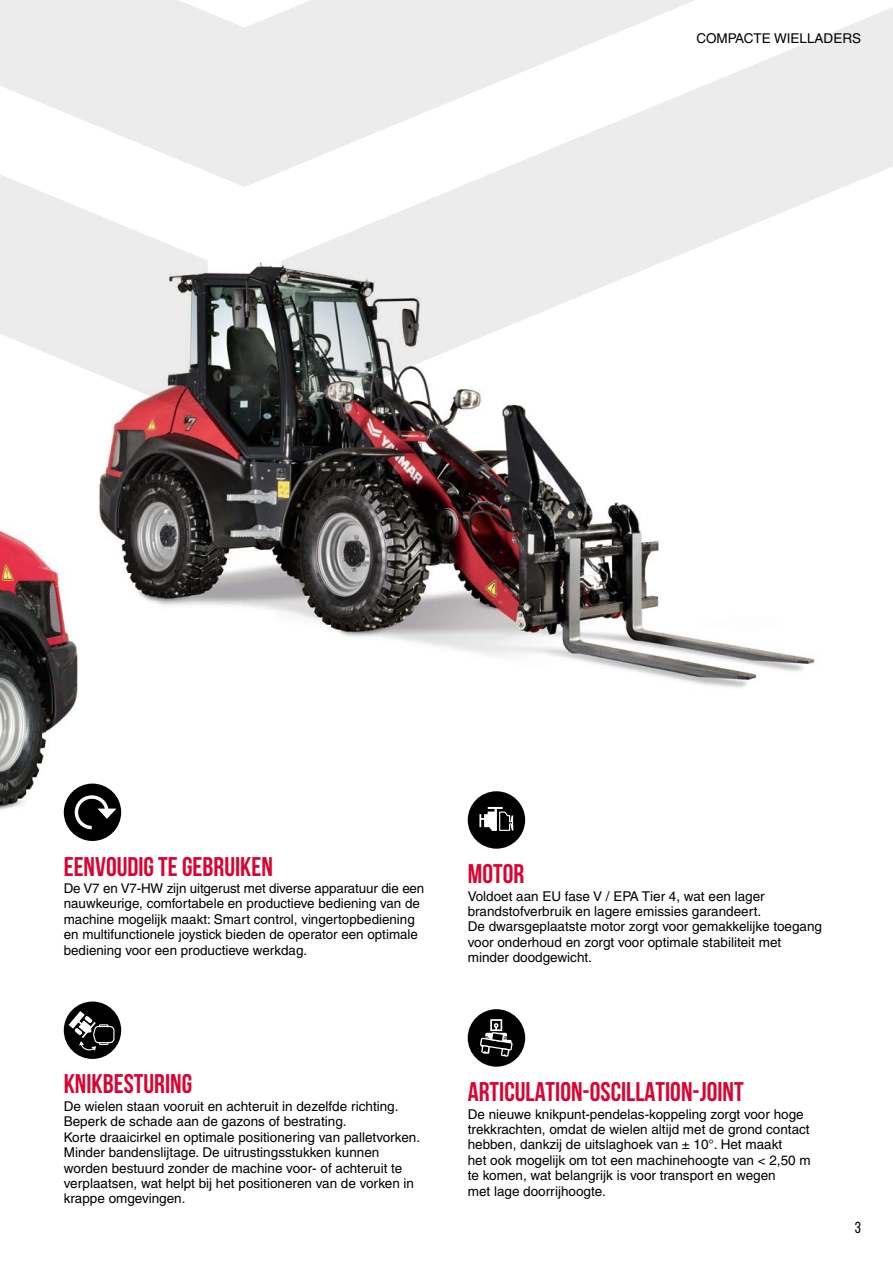
<style>
.page{position:relative;width:893px;height:1263px;background:#fff}
.page>*{position:absolute;margin:0;border:0;box-sizing:border-box;transform-origin:0 0}
.t1{font:700 27px "Bebas Neue";color:#d50634}
.t2{font:15.9px "Bebas Neue";color:#000}
.t3{font:13.5px/15.5px "Helvetica LT Pro";color:#000}
</style>
<div class="page">
<svg style="left:330px;top:7px;width:563px;height:234px;fill:#ececec"></svg>
<svg style="left:0;top:0;width:696px;height:187px;fill:#ececec"></svg>
<svg style="left:0;top:174px;width:208px;height:153px;fill:#ececec"></svg>
<img style="left:95px;top:241px;width:720px;height:447px">
<img style="left:0;top:327px;width:105px;height:514px">
<div style="left:64px;top:783px;width:57px;height:58px;background:#000;border-radius:50%"></div>
<svg style="left:75px;top:795px;width:41px;height:34px"></svg>
<div style="left:64px;top:1001px;width:57px;height:58px;background:#000;border-radius:50%"></div>
<svg style="left:69px;top:1011px;width:46px;height:40px"></svg>
<div style="left:468px;top:791px;width:57px;height:58px;background:#000;border-radius:50%"></div>
<svg style="left:479px;top:807px;width:35px;height:24px"></svg>
<div style="left:468px;top:1009px;width:57px;height:58px;background:#000;border-radius:50%"></div>
<svg style="left:480px;top:1019px;width:33px;height:38px"></svg>
<p class="t3" style="left:696px;top:30px;width:166px">COMPACTE WIELLADERS</p>
<h1 class="t1" style="left:64px;top:851px;width:211px">EENVOUDIG TE GEBRUIKEN</h1>
<p class="t3" style="left:64px;top:880px;width:362px">De V7 en V7-HW zijn uitgerust met diverse apparatuur die een nauwkeurige, comfortabele en productieve bediening van de machine mogelijk maakt: Smart control, vingertopbediening en multifunctionele joystick bieden de operator een optimale bediening voor een productieve werkdag.</p>
<h1 class="t1" style="left:64px;top:1069px;width:130px">KNIKBESTURING</h1>
<p class="t3" style="left:64px;top:1098px;width:358px">De wielen staan vooruit en achteruit in dezelfde richting.<br>Beperk de schade aan de gazons of bestrating.<br>Korte draaicirkel en optimale positionering van palletvorken.<br>Minder bandenslijtage. De uitrustingsstukken kunnen worden bestuurd zonder de machine voor- of achteruit te verplaatsen, wat helpt bij het positioneren van de vorken in krappe omgevingen.</p>
<h1 class="t1" style="left:468px;top:859px;width:58px">MOTOR</h1>
<p class="t3" style="left:468px;top:888px;width:356px">Voldoet aan EU fase V / EPA Tier 4, wat een lager brandstofverbruik en lagere emissies garandeert.<br>De dwarsgeplaatste motor zorgt voor gemakkelijke toegang voor onderhoud en zorgt voor optimale stabiliteit met minder doodgewicht.</p>
<h1 class="t1" style="left:468px;top:1077px;width:277px">ARTICULATION-OSCILLATION-JOINT</h1>
<p class="t3" style="left:468px;top:1106px;width:344px">De nieuwe knikpunt-pendelas-koppeling zorgt voor hoge trekkrachten, omdat de wielen altijd met de grond contact hebben, dankzij de uitslaghoek van ± 10°. Het maakt<br>het ook mogelijk om tot een machinehoogte van &lt; 2,50 m te komen, wat belangrijk is voor transport en wegen<br>met lage doorrijhoogte.</p>
<p class="t2" style="left:855px;top:1219px;width:8px">3</p>
</div>
